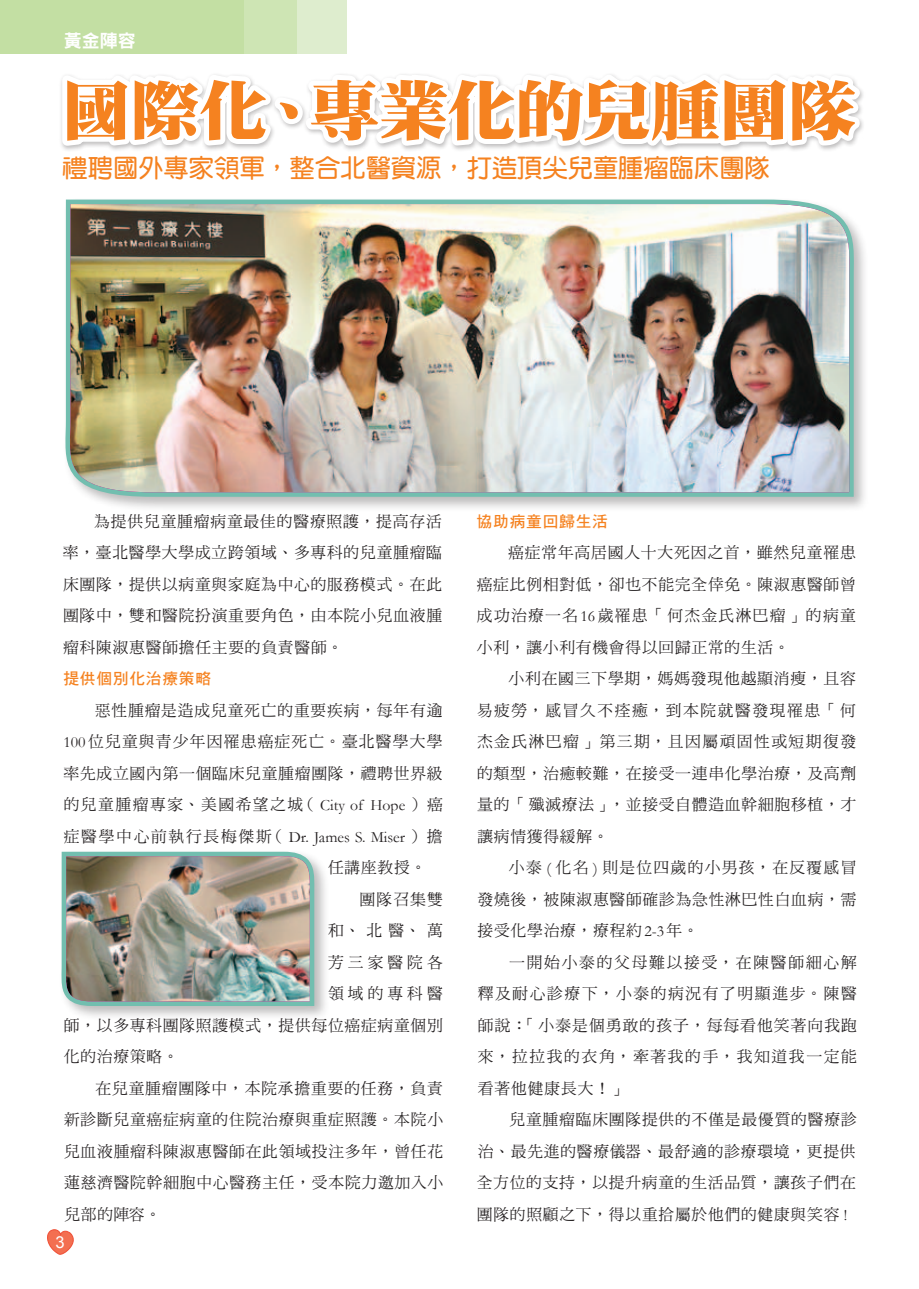
<style>
.page{position:relative;width:919px;height:1289px;background:#fff}
.page>*{position:absolute;margin:0;border:0;box-sizing:border-box;transform-origin:0 0}
.t1{font:64.95px "DF Ming Std W12";letter-spacing:-.025em;color:#f58220;scale:1.08 1}
.t2{font:25.5px "DF Yuan Std W7";color:#f58220}
.t3{font:18px "DF Hei Std W9";color:#fff}
.t4{font:16.5px "Arial";color:#fff}
.t5{font:15.75px/31.5px "DF Ming Std W5";letter-spacing:.05em;color:#231f20;text-align:justify}
.t6{font:15.75px "DF Ming Std W5";letter-spacing:.11em;color:#231f20}
.t7{font:15.75px "DF Ming Std W5";letter-spacing:.095em;color:#231f20}
.t8{font:15.75px "DF Ming Std W5";letter-spacing:.075em;color:#231f20}
.t9{font:15.75px "DF Hei Std W7";letter-spacing:.05em;color:#f58220}
.s1{font-family:"Garamond"}
</style>
<div class="page">
<div style="left:188px;top:0;width:158px;height:54px;background:#deedce"></div>
<div style="left:138px;top:0;width:158px;height:54px;background:#cee5b4"></div>
<div style="left:0;top:0;width:244px;height:54px;background:#c3dfa3"></div>
<svg style="left:61px;top:74px;width:802px;height:77px"></svg>
<div style="left:62px;top:196px;width:806px;height:315px;background:#231f20;opacity:.3"></div>
<img style="left:63px;top:197px;width:792px;height:314px">
<div style="left:58px;top:848px;width:271px;height:172px;background:#231f20;opacity:.3"></div>
<img style="left:59px;top:484px;width:257px;height:524px">
<svg style="left:47px;top:1229px;width:27px;height:26px"></svg>
<p class="t3" style="left:64px;top:31px;width:73px">黃金陣容</p>
<h1 class="t1" style="left:61px;top:75px;width:738px">國際化、專業化的兒腫團隊</h1>
<h2 class="t2" style="left:63px;top:154px;width:708px">禮聘國外專家領軍，整合北醫資源，打造頂尖兒童腫瘤臨床團隊</h2>
<p class="t5" style="left:63px;top:505px;width:381px;text-indent:31px">為提供兒童腫瘤病童最佳的醫療照護，提高存活率，臺北醫學大學成立跨領域、多專科的兒童腫瘤臨床團隊，提供以病童與家庭為中心的服務模式。在此團隊中，雙和醫院扮演重要角色，由本院小兒血液腫瘤科陳淑惠醫師擔任主要的負責醫師。</p>
<p class="t9" style="left:63px;top:670px;width:149px">提供個別化治療策略</p>
<p class="t5" style="left:95px;top:694px;width:349px">惡性腫瘤是造成兒童死亡的重要疾病，每年有逾</p>
<p class="t8" style="left:63px;top:733px;width:380px"><span class="s1">100</span>位兒童與青少年因罹患癌症死亡。臺北醫學大學</p>
<p class="t5" style="left:64px;top:757px;width:380px">率先成立國內第一個臨床兒童腫瘤團隊，禮聘世界級</p>
<p class="t7" style="left:64px;top:796px;width:380px">的兒童腫瘤專家、美國希望之城（ <span class="s1">City of Hope</span> ）癌</p>
<p class="t6" style="left:64px;top:827px;width:380px">症醫學中心前執行長梅傑斯（ <span class="s1">Dr. James S. Miser</span> ）擔</p>
<p class="t5" style="left:328px;top:851px;width:100px">任講座教授。</p>
<p class="t5" style="left:359px;top:883px;width:85px">團隊召集雙</p>
<p class="t5" style="left:328px;top:914px;width:116px">和、北醫、萬</p>
<p class="t5" style="left:328px;top:946px;width:116px">芳三家醫院各</p>
<p class="t5" style="left:328px;top:977px;width:116px">領域的專科醫</p>
<p class="t5" style="left:64px;top:1009px;width:380px">師，以多專科團隊照護模式，提供每位癌症病童個別</p>
<p class="t5" style="left:64px;top:1040px;width:116px">化的治療策略。</p>
<p class="t5" style="left:95px;top:1072px;width:349px">在兒童腫瘤團隊中，本院承擔重要的任務，負責</p>
<p class="t5" style="left:64px;top:1103px;width:380px">新診斷兒童癌症病童的住院治療與重症照護。本院小</p>
<p class="t5" style="left:64px;top:1135px;width:380px">兒血液腫瘤科陳淑惠醫師在此領域投注多年，曾任花</p>
<p class="t5" style="left:64px;top:1166px;width:380px">蓮慈濟醫院幹細胞中心醫務主任，受本院力邀加入小</p>
<p class="t5" style="left:64px;top:1198px;width:98px">兒部的陣容。</p>
<p class="t4" style="left:55px;top:1231px;width:11px">3</p>
<p class="t9" style="left:476px;top:512px;width:133px">協助病童回歸生活</p>
<p class="t5" style="left:477px;top:536px;width:380px;text-indent:31px">癌症常年高居國人十大死因之首，雖然兒童罹患癌症比例相對低，卻也不能完全倖免。陳淑惠醫師曾成功治療一名<span class="s1">16</span>歲罹患「何杰金氏淋巴瘤」的病童小利，讓小利有機會得以回歸正常的生活。</p>
<p class="t5" style="left:477px;top:662px;width:381px;text-indent:31px">小利在國三下學期，媽媽發現他越顯消瘦，且容易疲勞，感冒久不痊癒，到本院就醫發現罹患「何杰金氏淋巴瘤」第三期，且因屬頑固性或短期復發的類型，治癒較難，在接受一連串化學治療，及高劑量的「殲滅療法」，並接受自體造血幹細胞移植，才讓病情獲得緩解。</p>
<p class="t5" style="left:477px;top:851px;width:380px;text-indent:31px">小泰 <span class="s1">(</span> 化名 <span class="s1">)</span> 則是位四歲的小男孩，在反覆感冒發燒後，被陳淑惠醫師確診為急性淋巴性白血病，需接受化學治療，療程約<span class="s1">2-3</span>年。</p>
<p class="t5" style="left:478px;top:946px;width:380px;text-indent:31px">一開始小泰的父母難以接受，在陳醫師細心解釋及耐心診療下，小泰的病況有了明顯進步。陳醫師說：「小泰是個勇敢的孩子，每每看他笑著向我跑來，拉拉我的衣角，牽著我的手，我知道我一定能看著他健康長大！」</p>
<p class="t5" style="left:476px;top:1103px;width:381px;text-indent:33px">兒童腫瘤臨床團隊提供的不僅是最優質的醫療診治、最先進的醫療儀器、最舒適的診療環境，更提供全方位的支持，以提升病童的生活品質，讓孩子們在團隊的照顧之下，得以重拾屬於他們的健康與笑容 <span class="s1">!</span></p>
</div>
